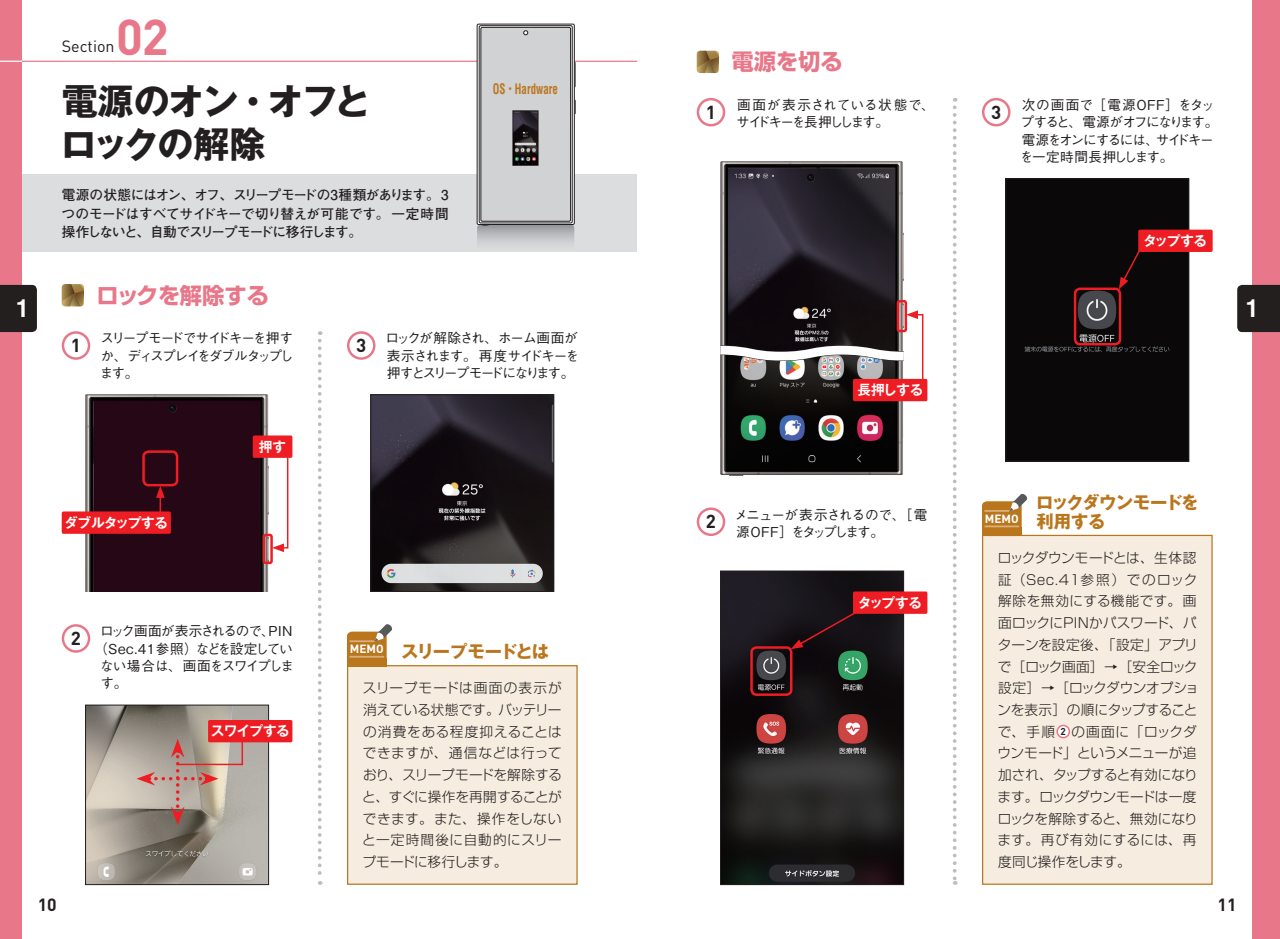
<style>
.page{position:relative;width:1280px;height:939px;background:#fff}
.page>*{position:absolute;margin:0;border:0;box-sizing:border-box;transform-origin:0 0}
.t1{font:700 49.52px "DIN";color:#e87889}
.t2{font:700 36.05px/43.4px "Gothic MB101 Pro";letter-spacing:-.045em;color:#231f20}
.t3{font:700 condensed 23.62px "Helvetica";color:#fff}
.t4{font:700 22.4px "Shin Go Pro";color:#e87889}
.t5{font:700 18.55px "DIN";color:#231f20}
.t6{font:700 17.5px "DIN";color:#231f20}
.t7{font:700 17.32px "Gothic MB101 Pro";letter-spacing:-.08em;color:#ba761d}
.t8{font:16.1px "DIN";color:#231f20}
.t9{font:700 condensed 14.17px "Helvetica";color:#ba761d;scale:.77 1}
.t10{font:300 13.65px/21.7px "Shin Go Pro";color:#231f20;text-align:justify}
.t11{font:500 13.65px/17.3px "Gothic BBB Pro";letter-spacing:-.095em;color:#231f20;text-align:justify}
.t12{font:700 13.65px/18.6px "Futo Go B101 Pro";letter-spacing:-.06em;color:#231f20;text-align:justify}
.t13{font:700 13.65px "Gothic MB101 Pro De";letter-spacing:-.03em;color:#fff}
.t14{font:500 13.65px/17.3px "Gothic BBB Pro";letter-spacing:-.06em;color:#231f20}
.t15{font:500 13.65px/17.3px "Gothic BBB Pro";letter-spacing:-.025em;color:#231f20}
.t16{font:500 13.65px "Gothic BBB Pro";letter-spacing:-.03em;color:#231f20}
.t17{font:500 13.65px "Gothic BBB Pro";letter-spacing:-.065em;color:#231f20}
.t18{font:700 11.72px "DIN";color:#fff}
.s1{font-family:"Koz Min Pro";font-weight:400;font-stretch:normal}
.s2{font-family:"Gothic MB101 Pro";font-size:17.32px;color:#ba761d}
.s3{font-family:"DIN";font-weight:700;font-size:9.97px}
</style>
<div class="page">
<div style="left:0;top:175px;width:637px;height:77px;background:#dcdddf"></div>
<hr style="left:0;top:61px;width:637px;height:1px;background:#e87889">
<svg style="left:318px;top:331px;width:4px;height:553px"></svg>
<svg style="left:953px;top:98px;width:4px;height:786px"></svg>
<svg style="left:575px;top:62px;width:1px;height:25px"></svg>
<svg style="left:575px;top:100px;width:1px;height:14px"></svg>
<div style="left:477px;top:24px;width:98px;height:201px;border:1px solid #231f20"></div>
<div style="left:479px;top:25px;width:93px;height:198px;border:1px solid #231f20"></div>
<div style="left:481px;top:27px;width:90px;height:194px;background:#d1d2d4"></div>
<div style="left:481px;top:27px;width:90px;height:194px;border:1px solid #231f20"></div>
<svg style="left:477px;top:224px;width:97px;height:19px;background:#adaeb2"></svg>
<svg style="left:523px;top:30px;width:5px;height:5px"></svg>
<img style="left:720px;top:161px;width:184px;height:149px">
<img style="left:720px;top:397px;width:184px;height:78px">
<img style="left:373px;top:396px;width:179px;height:193px">
<div style="left:371px;top:394px;width:183px;height:197px;border:1px solid #231f20"></div>
<img style="left:87px;top:706px;width:180px;height:176px">
<div style="left:85px;top:704px;width:184px;height:180px;border:1px solid #231f20"></div>
<img style="left:722px;top:572px;width:180px;height:310px">
<div style="left:720px;top:570px;width:184px;height:314px;border:1px solid #231f20"></div>
<div style="left:1007px;top:180px;width:180px;height:279px;background:#0a0809"></div>
<div style="left:1005px;top:178px;width:184px;height:283px;border:1px solid #231f20"></div>
<img style="left:85px;top:394px;width:184px;height:197px">
<img style="left:512px;top:110px;width:27px;height:55px">
<svg style="left:272px;top:457px;width:17px;height:95px"></svg>
<svg style="left:137px;top:721px;width:107px;height:104px;background:#ae9b8f"></svg>
<svg style="left:791px;top:610px;width:67px;height:39px;background:#201116"></svg>
<svg style="left:1119px;top:241px;width:27px;height:48px"></svg>
<div style="left:750px;top:646px;width:42px;height:49px;border:2px solid #ee1d23;border-radius:5px"></div>
<div style="left:1074px;top:287px;width:47px;height:58px;border:2px solid #ee1d23;border-radius:5px"></div>
<div style="left:142px;top:450px;width:36px;height:36px;border:2px solid #ee1d23;border-radius:5px"></div>
<div style="left:263px;top:533px;width:10px;height:31px;border:2px solid #ee1d23;border-radius:2px"></div>
<div style="left:897px;top:300px;width:10px;height:32px;border:2px solid #ee1d23;border-radius:2px"></div>
<svg style="left:156px;top:485px;width:9px;height:26px"></svg>
<svg style="left:720px;top:310px;width:204px;height:87px"></svg>
<div style="left:348px;top:665px;width:229px;height:218px;background:#f6ecdf"></div>
<div style="left:347px;top:665px;width:231px;height:219px;border:1px solid #ba761d"></div>
<div style="left:347px;top:631px;width:40px;height:35px;background:#ba761d;border-radius:5px"></div>
<div style="left:347px;top:657px;width:40px;height:9px;background:#ba761d"></div>
<hr style="left:349px;top:655px;width:35px;height:2px;background:#dab17d">
<hr style="left:349px;top:640px;width:25px;height:2px;background:#dab17d">
<svg style="left:375px;top:624px;width:17px;height:17px"></svg>
<div style="left:347px;top:331px;width:28px;height:28px;border:2px solid #e87889;border-radius:50%"></div>
<div style="left:208px;top:719px;width:84px;height:23px;background:#ee1d23;border-radius:2px"></div>
<div style="left:62px;top:624px;width:28px;height:28px;border:2px solid #e87889;border-radius:50%"></div>
<div style="left:62px;top:331px;width:28px;height:28px;border:2px solid #e87889;border-radius:50%"></div>
<div style="left:253px;top:435px;width:39px;height:22px;background:#ee1d23;border-radius:2px"></div>
<div style="left:62px;top:511px;width:109px;height:22px;background:#ee1d23;border-radius:2px"></div>
<div style="left:697px;top:98px;width:28px;height:28px;border:2px solid #e87889;border-radius:50%"></div>
<div style="left:982px;top:98px;width:28px;height:28px;border:2px solid #e87889;border-radius:50%"></div>
<div style="left:697px;top:507px;width:28px;height:29px;border:2px solid #e87889;border-radius:50%"></div>
<div style="left:1138px;top:229px;width:75px;height:23px;background:#ee1d23;border-radius:2px"></div>
<div style="left:853px;top:591px;width:74px;height:22px;background:#ee1d23;border-radius:2px"></div>
<div style="left:983px;top:535px;width:229px;height:348px;background:#f6ecdf"></div>
<svg style="left:1057px;top:725px;width:12px;height:12px"></svg>
<div style="left:1056px;top:724px;width:14px;height:14px;border:1px solid #e87889;border-radius:50%"></div>
<div style="left:982px;top:534px;width:231px;height:350px;border:1px solid #ba761d"></div>
<div style="left:982px;top:501px;width:40px;height:35px;background:#ba761d;border-radius:5px"></div>
<div style="left:982px;top:527px;width:40px;height:9px;background:#ba761d"></div>
<hr style="left:984px;top:525px;width:35px;height:2px;background:#dab17d">
<svg style="left:984px;top:493px;width:43px;height:18px"></svg>
<svg style="left:62px;top:284px;width:22px;height:22px"></svg>
<svg style="left:697px;top:51px;width:22px;height:22px"></svg>
<div style="left:853px;top:379px;width:74px;height:22px;background:#ee1d23;border-radius:2px"></div>
<div style="left:0;top:0;width:22px;height:938px;background:#e87889"></div>
<div style="left:1252px;top:0;width:28px;height:938px;background:#e87889"></div>
<div style="left:0;top:285px;width:37px;height:47px;background:#231f1f"></div>
<div style="left:1237px;top:285px;width:43px;height:47px;background:#231f1f"></div>
<svg style="left:0;top:61px;width:22px;height:1px"></svg>
<h1 class="t1" style="left:116px;top:5px;width:54px">02</h1>
<h2 class="t2" style="left:61px;top:75px;width:311px">電源のオン・オフとロックの解除</h2>
<p class="t12" style="left:61px;top:184px;width:389px">電源の状態にはオン、オフ、スリープモードの3種類があります。3つのモードはすべてサイドキーで切り替えが可能です。一定時間操作しないと、自動でスリープモードに移行します。</p>
<p class="t8" style="left:62px;top:36px;width:54px">Section</p>
<p class="t9" style="left:493px;top:80px;width:86px">OS<span class="s1">・</span>Hardware</p>
<h3 class="t4" style="left:731px;top:44px;width:113px">電源を切る</h3>
<h3 class="t5" style="left:706px;top:100px;width:12px">1</h3>
<p class="t15" style="left:736px;top:94px;width:200px">画面が表示されている状態で、サイドキーを長押しします。</p>
<h3 class="t5" style="left:991px;top:100px;width:12px">3</h3>
<p class="t11" style="left:1020px;top:94px;width:200px;text-align:left">次の画面で［電源OFF］をタップすると、電源がオフになります。電源をオンにするには、サイドキーを一定時間長押しします。</p>
<p class="t13" style="left:1143px;top:229px;width:66px">タップする</p>
<h3 class="t4" style="left:96px;top:277px;width:174px">ロックを解除する</h3>
<h3 class="t3" style="left:16px;top:294px;width:13px">1</h3>
<h3 class="t3" style="left:1246px;top:294px;width:13px">1</h3>
<h3 class="t5" style="left:71px;top:333px;width:12px">1</h3>
<p class="t11" style="left:100px;top:327px;width:195px">スリープモードでサイドキーを押すか、ディスプレイをダブルタップします。</p>
<p class="t13" style="left:64px;top:511px;width:106px">ダブルタップする</p>
<p class="t13" style="left:259px;top:435px;width:29px">押す</p>
<h3 class="t5" style="left:71px;top:626px;width:12px">2</h3>
<p class="t17" style="left:100px;top:620px;width:194px">ロック画面が表示されるので、PIN</p>
<p class="t16" style="left:94px;top:637px;width:200px">（Sec.41参照）などを設定してい</p>
<p class="t11" style="left:100px;top:655px;width:195px">ない場合は、画面をスワイプしま</p>
<p class="t11" style="left:101px;top:672px;width:29px">す。</p>
<p class="t13" style="left:211px;top:719px;width:81px">スワイプする</p>
<h3 class="t5" style="left:356px;top:333px;width:12px">3</h3>
<p class="t11" style="left:385px;top:327px;width:195px">ロックが解除され、ホーム画面が表示されます。再度サイドキーを押すとスリープモードになります。</p>
<p class="t7" style="left:350px;top:637px;width:201px"><sup>MEMO</sup> スリープモードとは</p>
<p class="t10" style="left:362px;top:675px;width:201px">スリープモードは画面の表示が消えている状態です。バッテリーの消費をある程度抑えることはできますが、通信などは行っており、スリープモードを解除すると、すぐに操作を再開することができます。また、操作をしないと一定時間後に自動的にスリープモードに移行します。</p>
<p class="t13" style="left:857px;top:378px;width:67px">長押しする</p>
<h3 class="t5" style="left:706px;top:509px;width:12px">2</h3>
<p class="t14" style="left:735px;top:504px;width:194px">メニューが表示されるので、［電源O FF］をタップします。</p>
<p class="t13" style="left:858px;top:591px;width:66px">タップする</p>
<p class="t7" style="left:1036px;top:488px;width:164px">ロックダウンモードを</p>
<p class="t18" style="left:985px;top:511px;width:122px">MEMO <span class="s2">利用する</span></p>
<p class="t10" style="left:997px;top:545px;width:203px;text-align:left">ロックダウンモードとは、生体認証（Sec.41参照）でのロック解除を無効にする機能です。画面ロックにPINかパスワード、パターンを設定後、「設定」アプリで［ロック画面］→［安全ロック設定］→［ロックダウンオプションを表示］の順にタップすることで、手順 <span class="s3">2</span> の画面に「ロックダウンモード」というメニューが追加され、タップすると有効になります。ロックダウンモードは一度ロックを解除すると、無効になります。再び有効にするには、再度同じ操作をします。</p>
<p class="t6" style="left:38px;top:892px;width:21px">10</p>
<p class="t6" style="left:1218px;top:892px;width:21px">11</p>
</div>
